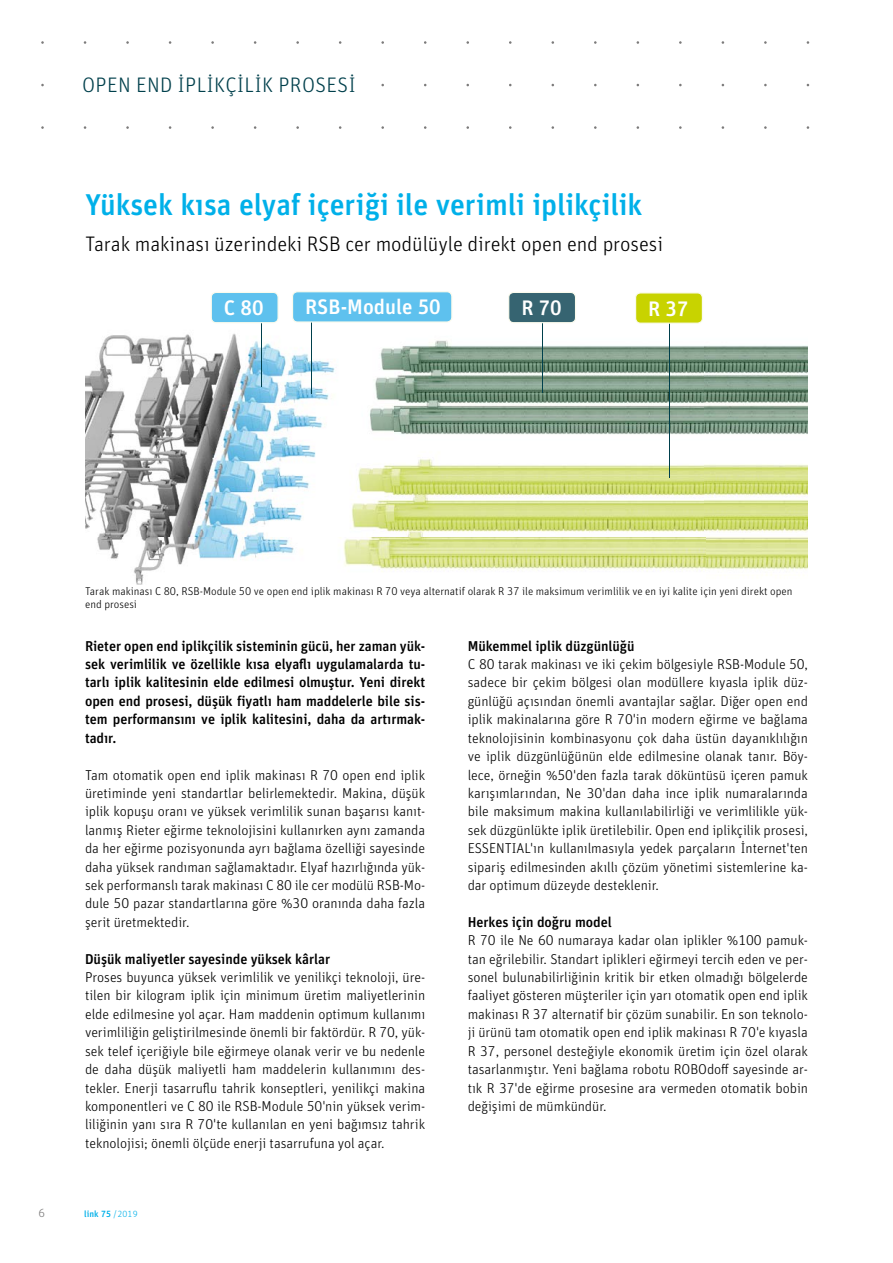
<style>
.page{position:relative;width:893px;height:1263px;background:#fff}
.page>*{position:absolute;margin:0;border:0;box-sizing:border-box;transform-origin:0 0}
.t1{font:500 30px "Unit Pro";color:#00b0e9}
.t2{font:300 21px "Unit Pro";letter-spacing:-.005em;color:#000}
.t3{font:300 21px "Unit Pro";letter-spacing:.02em;color:#00404c}
.t4{font:500 21px "Unit Pro";color:#fff}
.t5{font:300 14.25px/18.5px "Unit Pro";letter-spacing:-.005em;color:#000;text-align:justify}
.t6{font:500 14.25px/18.5px "Unit Pro";letter-spacing:-.005em;color:#000;text-align:justify}
.t7{font:300 12px "Unit Pro";color:#7c7b7b}
.t8{font:300 11.25px/13.5px "Unit Pro";color:#000}
.t9{font:500 9px "Unit Pro";letter-spacing:.01em;color:#00b0e9}
.s1{font-weight:300}
</style>
<div class="page">
<img style="left:85px;top:333px;width:723px;height:252px">
<hr style="left:261px;top:308px;width:1px;height:79px;background:#00404c">
<hr style="left:311px;top:308px;width:1px;height:86px;background:#00404c">
<hr style="left:542px;top:311px;width:1px;height:82px;background:#00404c">
<hr style="left:669px;top:309px;width:1px;height:169px;background:#00404c">
<svg style="left:508px;top:292px;width:68px;height:31px;background:#4a737d"></svg>
<svg style="left:635px;top:292px;width:68px;height:32px;background:#ced81e"></svg>
<svg style="left:211px;top:292px;width:68px;height:31px;background:#6ec7ee"></svg>
<svg style="left:292px;top:291px;width:160px;height:32px;background:#6ec7ee"></svg>
<h2 class="t3" style="left:82px;top:70px;width:275px">OPEN END İPLİKÇİLİK PROSESİ</h2>
<h1 class="t1" style="left:85px;top:182px;width:559px">Yüksek kısa elyaf içeriği ile verimli iplikçilik</h1>
<h2 class="t2" style="left:85px;top:229px;width:579px">Tarak makinası üzerindeki RSB cer modülüyle direkt open end prosesi</h2>
<h2 class="t4" style="left:224px;top:291px;width:218px">C 80 + RSB-Module 50</h2>
<h2 class="t4" style="left:521px;top:292px;width:42px">R 70</h2>
<h2 class="t4" style="left:648px;top:292px;width:42px">R 37</h2>
<p class="t8" style="left:85px;top:583px;width:709px">Tarak makinası C 80, RSB-Module 50 ve open end iplik makinası R 70 veya alternatif olarak R 37 ile maksimum verimlilik ve en iyi kalite için yeni direkt open end prosesi</p>
<p class="t6" style="left:85px;top:635px;width:342px">Rieter open end iplikçilik sisteminin gücü, her zaman yük&shy;sek verimlilik ve özellikle kısa elyaflı uygulamalarda tu&shy;tarlı iplik kalitesinin elde edilmesi olmuştur. Yeni direkt open end prosesi, düşük fiyatlı ham maddelerle bile sis&shy;tem performansını ve iplik kalitesini, daha da artırmak&shy;tadır.</p>
<p class="t5" style="left:85px;top:765px;width:342px">Tam otomatik open end iplik makinası R 70 open end iplik üretiminde yeni standartlar belirlemektedir. Makina, düşük iplik kopuşu oranı ve yüksek verimlilik sunan başarısı kanıt&shy;lanmış Rieter eğirme teknolojisini kullanırken aynı zamanda da her eğirme pozisyonunda ayrı bağlama özelliği sayesinde daha yüksek randıman sağlamaktadır. Elyaf hazırlığında yük&shy;sek performanslı tarak makinası C 80 ile cer modülü RSB-Mo&shy;dule 50 pazar standartlarına göre %30 oranında daha fazla şerit üretmektedir.</p>
<p class="t6" style="left:85px;top:948px;width:247px">Düşük maliyetler sayesinde yüksek kârlar</p>
<p class="t5" style="left:85px;top:967px;width:342px">Proses buyunca yüksek verimlilik ve yenilikçi teknoloji, üre&shy;tilen bir kilogram iplik için minimum üretim maliyetlerinin elde edilmesine yol açar. Ham maddenin optimum kullanımı verimliliğin geliştirilmesinde önemli bir faktördür. R 70, yük&shy;sek telef içeriğiyle bile eğirmeye olanak verir ve bu nedenle de daha düşük maliyetli ham maddelerin kullanımını des&shy;tekler. Enerji tasarruflu tahrik konseptleri, yenilikçi makina komponentleri ve C 80 ile RSB-Module 50'nin yüksek verim&shy;liliğinin yanı sıra R 70'te kullanılan en yeni bağımsız tahrik teknolojisi; önemli ölçüde enerji tasarrufuna yol açar.</p>
<p class="t7" style="left:39px;top:1205px;width:8px">6</p>
<p class="t9" style="left:84px;top:1207px;width:55px">link 75 <span class="s1">/2019</span></p>
<p class="t6" style="left:468px;top:635px;width:168px">Mükemmel iplik düzgünlüğü</p>
<p class="t5" style="left:468px;top:654px;width:342px">C 80 tarak makinası ve iki çekim bölgesiyle RSB-Module 50, sadece bir çekim bölgesi olan modüllere kıyasla iplik düz&shy;günlüğü açısından önemli avantajlar sağlar. Diğer open end iplik makinalarına göre R 70'in modern eğirme ve bağlama teknolojisinin kombinasyonu çok daha üstün dayanıklılığın ve iplik düzgünlüğünün elde edilmesine olanak tanır. Böy&shy;lece, örneğin %50'den fazla tarak döküntüsü içeren pamuk karışımlarından, Ne 30'dan daha ince iplik numaralarında bile maksimum makina kullanılabilirliği ve verimlilikle yük&shy;sek düzgünlükte iplik üretilebilir. Open end iplikçilik prosesi, ESSENTIAL'ın kullanılmasıyla yedek parçaların İnternet'ten sipariş edilmesinden akıllı çözüm yönetimi sistemlerine ka&shy;dar optimum düzeyde desteklenir.</p>
<p class="t6" style="left:468px;top:912px;width:145px">Herkes için doğru model</p>
<p class="t5" style="left:468px;top:930px;width:342px">R 70 ile Ne 60 numaraya kadar olan iplikler %100 pamuk&shy;tan eğrilebilir. Standart iplikleri eğirmeyi tercih eden ve per&shy;sonel bulunabilirliğinin kritik bir etken olmadığı bölgelerde faaliyet gösteren müşteriler için yarı otomatik open end iplik makinası R 37 alternatif bir çözüm sunabilir. En son teknolo&shy;ji ürünü tam otomatik open end iplik makinası R 70'e kıyasla R 37, personel desteğiyle ekonomik üretim için özel olarak tasarlanmıştır. Yeni bağlama robotu ROBOdoff sayesinde ar&shy;tık R 37'de eğirme prosesine ara vermeden otomatik bobin değişimi de mümkündür.</p>
</div>
